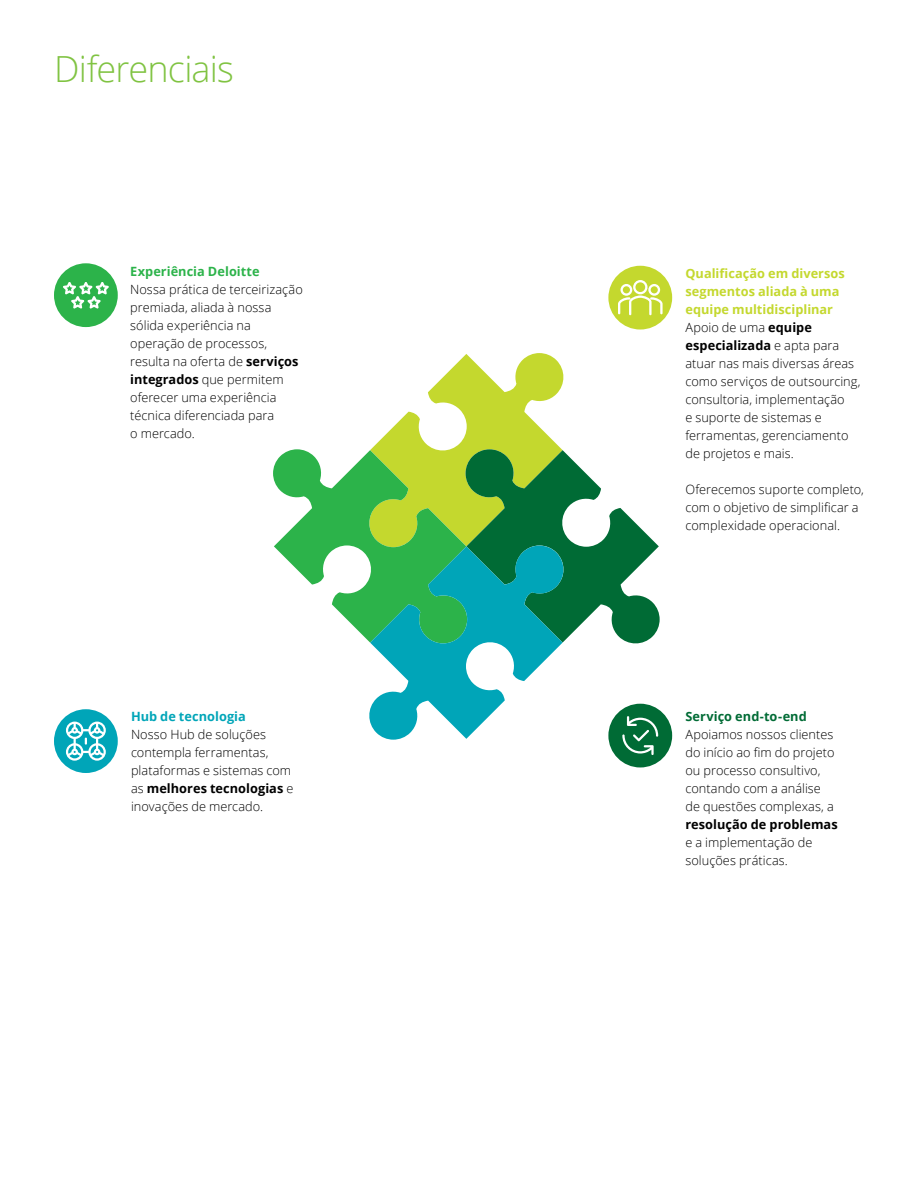
<style>
.page{position:relative;width:918px;height:1188px;background:#fff}
.page>*{position:absolute;margin:0;border:0;box-sizing:border-box;transform-origin:0 0}
.tit_bold{font:300 36px "Open Sans";letter-spacing:-.02em;color:#80c342}
.texto__8_5_12pt{font:300 12.75px/18px "Open Sans";letter-spacing:.005em;color:#000}
.intertitulo_1{font:700 12.75px/18px "Open Sans";color:#c4d82e}
.intertitulo_1-2{font:700 12.75px "Open Sans";letter-spacing:.005em;color:#2cb34a}
.intertitulo_1-3{font:700 12.75px "Open Sans";letter-spacing:.005em;color:#006b35}
.intertitulo_1-4{font:700 12.75px "Open Sans";letter-spacing:.005em;color:#00a5b8}
.s1{font-weight:700}
</style>
<div class="page">
<svg style="left:54px;top:709px;width:64px;height:64px"></svg>
<svg style="left:608px;top:266px;width:64px;height:64px"></svg>
<div style="left:651px;top:286px;width:7px;height:7px;background:#c4d82e;border-radius:50%"></div>
<div style="left:635px;top:282px;width:10px;height:10px;background:#c4d82e;border-radius:50%"></div>
<svg style="left:54px;top:263px;width:64px;height:64px"></svg>
<svg style="left:273px;top:353px;width:399px;height:414px"></svg>
<p class="tit_bold" style="left:54px;top:44px;width:182px">Diferenciais</p>
<p class="intertitulo_1-2" style="left:130px;top:263px;width:131px">Experiência Deloitte</p>
<p class="texto__8_5_12pt" style="left:130px;top:280px;width:174px">Nossa prática de terceirização premiada, aliada à nossa sólida experiência na operação de processos, resulta na oferta de <span class="s1">serviços integrados</span> que permitem oferecer uma experiência técnica diferenciada para<br>o mercado.</p>
<p class="intertitulo_1-4" style="left:131px;top:707px;width:116px">Hub de tecnologia</p>
<p class="texto__8_5_12pt" style="left:131px;top:725px;width:164px">Nosso Hub de soluções contempla ferramentas, plataformas e sistemas com as <span class="s1">melhores tecnologias</span> e inovações de mercado.</p>
<p class="intertitulo_1" style="left:685px;top:264px;width:161px">Qualificação em diversos segmentos aliada à uma equipe multidisciplinar</p>
<p class="texto__8_5_12pt" style="left:685px;top:318px;width:177px">Apoio de uma <span class="s1">equipe especializada</span> e apta para atuar nas mais diversas áreas como serviços de outsourcing, consultoria, implementação<br>e suporte de sistemas e ferramentas, gerenciamento de projetos e mais.</p>
<p class="texto__8_5_12pt" style="left:685px;top:480px;width:180px">Oferecemos suporte completo, com o objetivo de simplificar a complexidade operacional.</p>
<p class="intertitulo_1-3" style="left:685px;top:707px;width:123px">Serviço end-to-end</p>
<p class="texto__8_5_12pt" style="left:685px;top:725px;width:154px">Apoiamos nossos clientes do início ao fim do projeto ou processo consultivo, contando com a análise de questões complexas, a <span class="s1">resolução de problemas </span>e a implementação de soluções práticas.</p>
</div>
